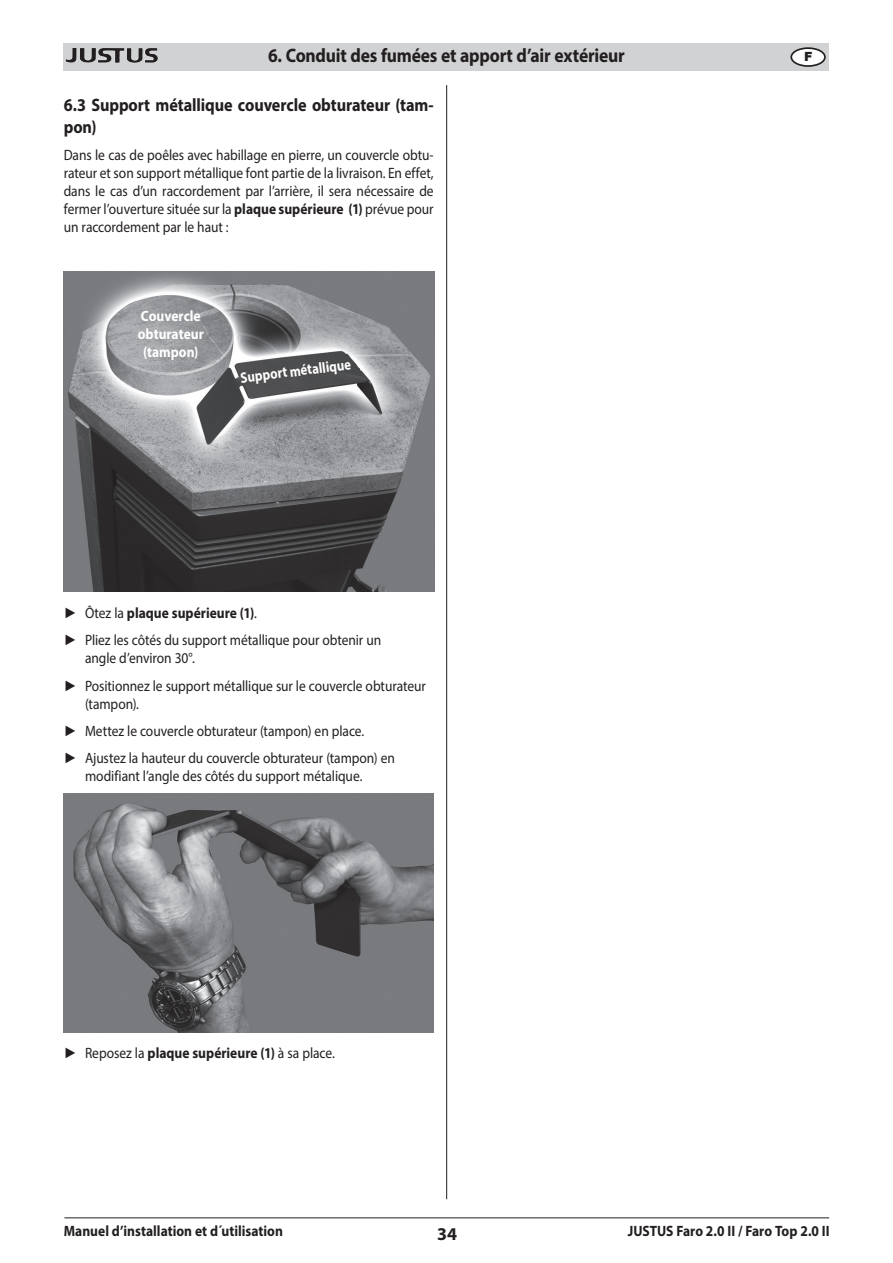
<style>
.page{position:relative;width:893px;height:1263px;background:#fff}
.page>*{position:absolute;margin:0;border:0;box-sizing:border-box;transform-origin:0 0}
.t1{font:700 19.5px "Myriad Pro";letter-spacing:-.01em;color:#231f20;scale:.9 1}
.t2{font:700 18px/21.8px "Myriad Pro";letter-spacing:-.005em;color:#231f20;scale:.9 1}
.t3{font:700 18px "Myriad Pro";letter-spacing:-.005em;color:#231f20}
.t4{font:15px/18.1px "Myriad Pro";letter-spacing:-.005em;color:#231f20;scale:.9 1}
.t5{font:700 15px "Myriad Pro";color:#231f20;scale:.9 1}
.t6{font:700 15px/18px "Myriad Pro";color:#fff;text-align:center;scale:.9 1}
.t7{font:700 15px "Myriad Pro";color:#fff;scale:.85 1}
.t8{font:900 12.6px "Arial";color:#231f20}
.s1{font-weight:700}
.s2{font-family:"Arial"}
.s3{font-family:"Arial";font-weight:400}
.s4{font-weight:400}
</style>
<div class="page">
<div style="left:64px;top:43px;width:765px;height:27px;background:#d1d2d4"></div>
<img style="left:66px;top:48px;width:87px;height:15px">
<hr style="left:64px;top:1217px;width:765px;height:1px;background:#231f20">
<div style="left:791px;top:48px;width:34px;height:18px;background:#fff;border-radius:50%"></div>
<div style="left:790px;top:47px;width:36px;height:20px;border:2px solid #231f20;border-radius:50%"></div>
<hr style="left:446px;top:85px;width:1px;height:1114px;background:#231f20">
<img style="left:64px;top:272px;width:370px;height:319px">
<img style="left:64px;top:793px;width:370px;height:239px">
<h1 class="t1" style="left:268px;top:43px;width:398px">6. Conduit des fumées et apport d’air extérieur</h1>
<p class="t2" style="left:64px;top:94px;width:413px">6.3 Support métallique couvercle obturateur (tam&shy;pon)</p>
<p class="t4" style="left:64px;top:146px;width:413px;text-align:justify">Dans le cas de poêles avec habillage en pierre, un couvercle obtu&shy;rateur et son support métallique font partie de la livraison. En effet, dans le cas d’un raccordement par l’arrière, il sera nécessaire de fermer l’ouverture située sur la <span class="s1">plaque supérieure (1)</span> prévue pour un raccordement par le haut :</p>
<p class="t6" style="left:138px;top:306px;width:75px">Couvercle obturateur (tampon)</p>
<p class="t7" style="left:239px;top:368px;width:132px;rotate:-7deg">Support métallique</p>
<p class="t4" style="left:64px;top:599px;width:354px;line-height:27.2px"><span class="s2">►</span> Ôtez la <span class="s1">plaque supérieure (1)</span>.<br><span class="s2">►</span> Pliez les côtés du support métallique pour obtenir un</p>
<p class="t4" style="left:64px;top:644px;width:404px;line-height:27.2px;text-indent:21px">angle d’environ 30°.<br><span class="s2">►</span> Positionnez le support métallique sur le couvercle obturateur</p>
<p class="t4" style="left:64px;top:690px;width:370px;line-height:27.2px;text-indent:21px">(tampon).<br><span class="s2">►</span> Mettez le couvercle obturateur (tampon) en place.<br><span class="s2">►</span> Ajustez la hauteur du couvercle obturateur (tampon) en</p>
<p class="t4" style="left:85px;top:766px;width:310px">modifiant l’angle des côtés du support métalique.</p>
<p class="t5" style="left:64px;top:1043px;width:303px"><span class="s3">►</span> <span class="s4">Reposez la</span> plaque supérieure (1) <span class="s4">à sa place.</span></p>
<p class="t8" style="left:804px;top:47px;width:10px">F</p>
<p class="t5" style="left:64px;top:1221px;width:245px">Manuel d’installation et d´utilisation</p>
<p class="t5" style="left:628px;top:1221px;width:226px">JUSTUS Faro 2.0 II / Faro Top 2.0 II</p>
<p class="t3" style="left:437px;top:1222px;width:21px">34</p>
</div>
